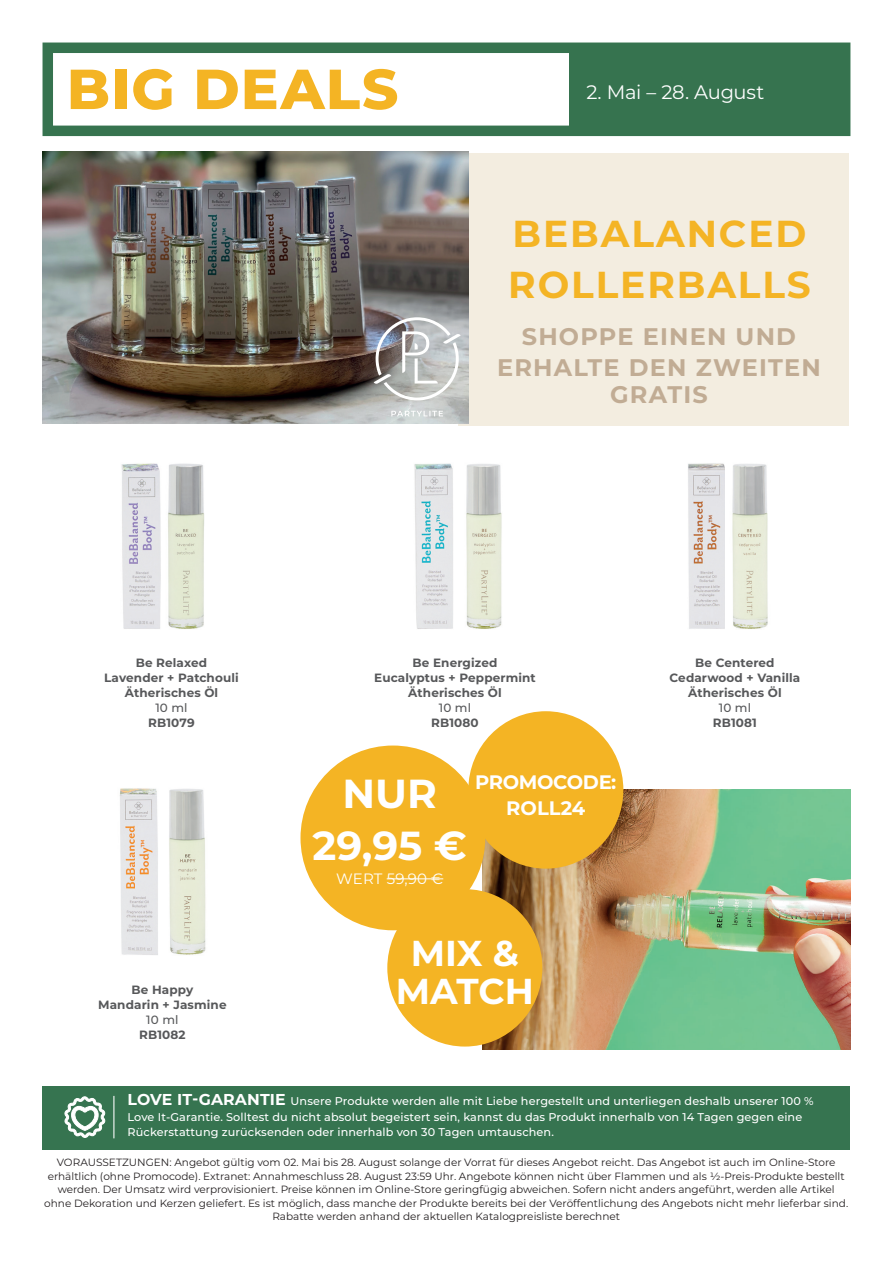
<style>
.page{position:relative;width:893px;height:1263px;background:#fff}
.page>*{position:absolute;margin:0;border:0;box-sizing:border-box;transform-origin:0 0}
.t1{font:800 56.25px "Montserrat";letter-spacing:.02em;color:#f4b424}
.t2{font:700 40.5px/51.9px "Montserrat";color:#fff;text-align:center}
.t3{font:700 37.5px/50.7px "Montserrat";letter-spacing:.05em;color:#f4b425}
.t4{font:700 36px/38.4px "Montserrat";color:#fff;text-align:center}
.t5{font:700 24px/31.2px "Montserrat";letter-spacing:.05em;color:#c1ac94;text-align:center}
.t6{font:700 19.5px/26.4px "Montserrat";letter-spacing:-.02em;color:#fff;text-align:center}
.t7{font:19.5px "Montserrat";letter-spacing:-.01em;color:#fff}
.t8{font:15px "Montserrat";letter-spacing:.01em;color:#fff}
.t9{font:700 12px/15px "Montserrat";letter-spacing:.01em;color:#57585a;text-align:center}
.t10{font:500 12px "Montserrat";letter-spacing:.01em;color:#57585a}
.t11{font:500 11.25px/15.8px "Montserrat";letter-spacing:.01em;color:#fff}
.t12{font:10.5px/13.5px "Montserrat";color:#231f20;text-align:center}
.s1{font-weight:700;font-size:15.75px}
</style>
<div class="page">
<img style="left:482px;top:790px;width:368px;height:259px">
<div style="left:468px;top:711px;width:155px;height:158px;background:#f4b424;border-radius:50%"></div>
<div style="left:458px;top:154px;width:391px;height:272px;background:#f3ede0"></div>
<img style="left:43px;top:152px;width:425px;height:272px">
<img style="left:121px;top:463px;width:40px;height:166px">
<img style="left:168px;top:463px;width:36px;height:166px">
<img style="left:414px;top:463px;width:39px;height:166px">
<img style="left:466px;top:464px;width:36px;height:165px">
<img style="left:688px;top:463px;width:37px;height:166px">
<img style="left:732px;top:464px;width:36px;height:165px">
<img style="left:119px;top:788px;width:39px;height:167px">
<img style="left:169px;top:789px;width:37px;height:166px">
<div style="left:387px;top:889px;width:155px;height:157px;background:#f4b424;border-radius:50%"></div>
<svg style="left:374px;top:317px;width:87px;height:83px;background:#b4b4b5"></svg>
<svg style="left:391px;top:411px;width:52px;height:5px"></svg>
<div style="left:300px;top:745px;width:185px;height:185px;background:#f4b424;border-radius:50%"></div>
<hr style="left:387px;top:878px;width:56px;height:1px;background:#fff">
<div style="left:43px;top:43px;width:807px;height:93px;border:10px solid #36734f"></div>
<div style="left:569px;top:48px;width:278px;height:84px;background:#36734f"></div>
<div style="left:43px;top:1085px;width:807px;height:64px;background:#367450"></div>
<svg style="left:64px;top:1096px;width:42px;height:42px"></svg>
<hr style="left:113px;top:1096px;width:1px;height:42px;background:#fff">
<h1 class="t1" style="left:67px;top:48px;width:333px">BIG DEALS</h1>
<h3 class="t7" style="left:586px;top:79px;width:179px">2. Mai – 28. August</h3>
<h3 class="t3" style="left:508px;top:207px;width:304px">BEBALANCED<br>ROLLERBALLS</h3>
<h3 class="t5" style="left:497px;top:319px;width:325px">SHOPPE EINEN UND<br>ERHALTE DEN ZWEITEN</h3>
<h3 class="t5" style="left:610px;top:378px;width:99px">GRATIS</h3>
<p class="t9" style="left:104px;top:655px;width:136px">Be Relaxed<br>Lavender + Patchouli<br>Ätherisches Öl</p>
<p class="t10" style="left:155px;top:700px;width:34px">10 ml</p>
<p class="t9" style="left:148px;top:715px;width:48px">RB1079</p>
<p class="t9" style="left:98px;top:981px;width:130px">Be Happy<br>Mandarin + Jasmine</p>
<p class="t10" style="left:146px;top:1011px;width:34px">10 ml</p>
<p class="t9" style="left:139px;top:1026px;width:48px">RB1082</p>
<p class="t9" style="left:374px;top:655px;width:163px">Be Energized<br>Eucalyptus + Peppermint<br>Ätherisches Öl</p>
<p class="t10" style="left:439px;top:700px;width:34px">10 ml</p>
<p class="t9" style="left:431px;top:715px;width:49px">RB1080</p>
<h2 class="t2" style="left:313px;top:766px;width:156px">NUR<br>29,95 €</h2>
<h3 class="t8" style="left:336px;top:868px;width:109px">WERT 59,90 €</h3>
<h3 class="t6" style="left:475px;top:767px;width:143px">PROMOCODE:<br>ROLL24</h3>
<h3 class="t4" style="left:396px;top:932px;width:140px">MIX &amp;<br>MATCH</h3>
<p class="t9" style="left:670px;top:655px;width:132px">Be Centered<br>Cedarwood + Vanilla<br>Ätherisches Öl</p>
<p class="t10" style="left:719px;top:700px;width:34px">10 ml</p>
<p class="t9" style="left:713px;top:715px;width:46px">RB1081</p>
<p class="t11" style="left:128px;top:1092px;width:688px"><span class="s1">LOVE IT-GARANTIE</span> Unsere Produkte werden alle mit Liebe hergestellt und unterliegen deshalb unserer 100 %<br>Love It-Garantie. Solltest du nicht absolut begeistert sein, kannst du das Produkt innerhalb von 14 Tagen gegen eine<br>Rückerstattung zurücksenden oder innerhalb von 30 Tagen umtauschen.</p>
<p class="t12" style="left:44px;top:1155px;width:805px">VORAUSSETZUNGEN: Angebot gültig vom 02. Mai bis 28. August solange der Vorrat für dieses Angebot reicht. Das Angebot ist auch im Online-Store erhältlich (ohne Promocode). Extranet: Annahmeschluss 28. August 23:59 Uhr. Angebote können nicht über Flammen und als ½-Preis-Produkte bestellt werden. Der Umsatz wird verprovisioniert. Preise können im Online-Store geringfügig abweichen. Sofern nicht anders angeführt, werden alle Artikel ohne Dekoration und Kerzen geliefert. Es ist möglich, dass manche der Produkte bereits bei der Veröffentlichung des Angebots nicht mehr lieferbar sind.<br>Rabatte werden anhand der aktuellen Katalogpreisliste berechnet</p>
</div>
